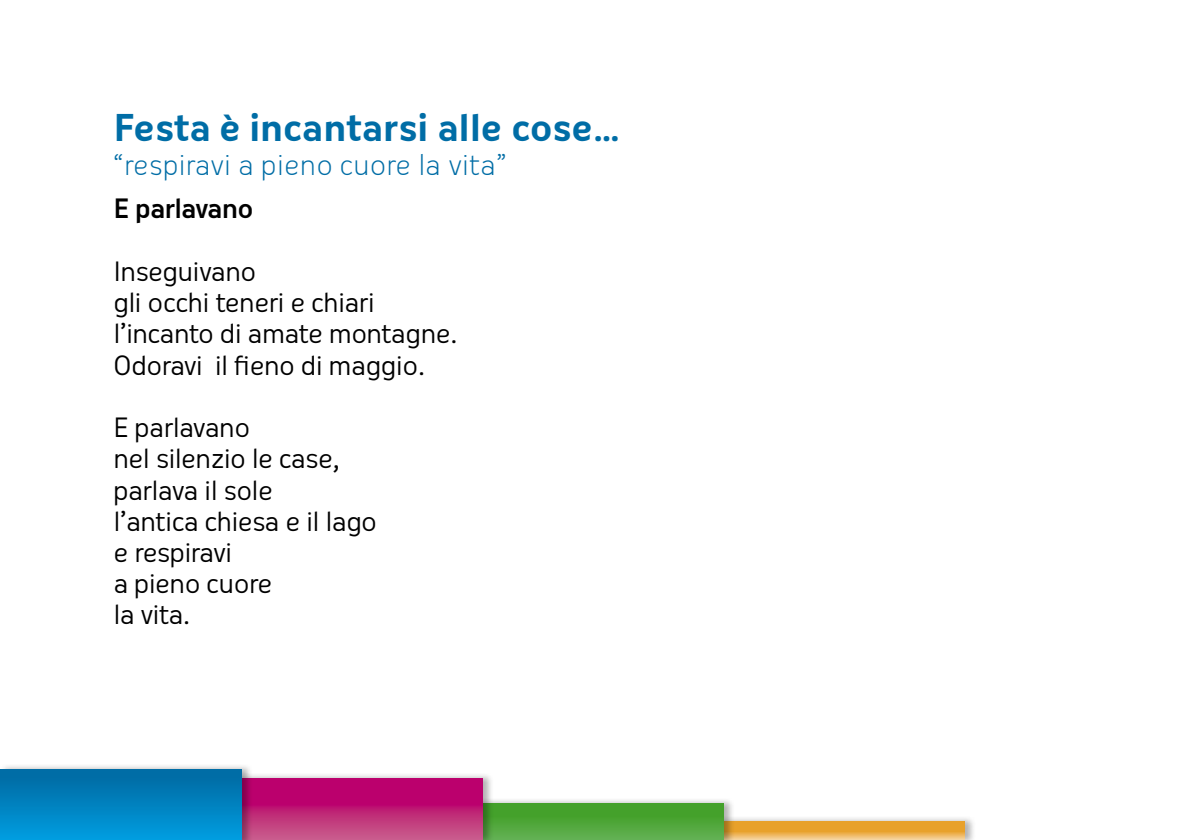
<style>
.page{position:relative;width:1191px;height:840px;background:#fff}
.page>*{position:absolute;margin:0;border:0;box-sizing:border-box;transform-origin:0 0}
.t1{font:700 36px "Oceania";letter-spacing:-.01em;color:#006da6}
.t2{font:300 28px "Oceania";letter-spacing:-.01em;color:#006da6}
.t3{font:26px/31.2px "Oceania";letter-spacing:-.03em;color:#000}
.t4{font:500 26px "Oceania";letter-spacing:-.03em;color:#000}
</style>
<div class="page">
<div style="left:708px;top:814px;width:268px;height:25px;background:#000;opacity:.3"></div>
<svg style="left:735px;top:821px;width:229px;height:18px;background:#eaaa42"></svg>
<div style="left:453px;top:796px;width:282px;height:43px;background:#000;opacity:.3"></div>
<svg style="left:494px;top:802px;width:229px;height:37px;background:#52a73c"></svg>
<div style="left:212px;top:771px;width:282px;height:68px;background:#000;opacity:.3"></div>
<svg style="left:253px;top:778px;width:229px;height:61px;background:#bf1f76"></svg>
<div style="left:0;top:762px;width:253px;height:77px;background:#000;opacity:.3"></div>
<div style="left:0;top:768px;width:241px;height:71px;background:linear-gradient(to bottom,#00679f,#009cde)"></div>
<h1 class="t1" style="left:113px;top:106px;width:508px">Festa è incantarsi alle cose…</h1>
<p class="t2" style="left:113px;top:148px;width:394px">“respiravi a pieno cuore la vita”</p>
<p class="t4" style="left:113px;top:193px;width:141px">E parlavano</p>
<p class="t3" style="left:113px;top:255px;width:346px">Inseguivano<br>gli occhi teneri e chiari l’incanto di amate montagne.<br>Odoravi il fieno di maggio.</p>
<p class="t3" style="left:113px;top:411px;width:265px">E parlavano<br>nel silenzio le case, parlava il sole<br>l’antica chiesa e il lago e respiravi<br>a pieno cuore<br>la vita.</p>
</div>
